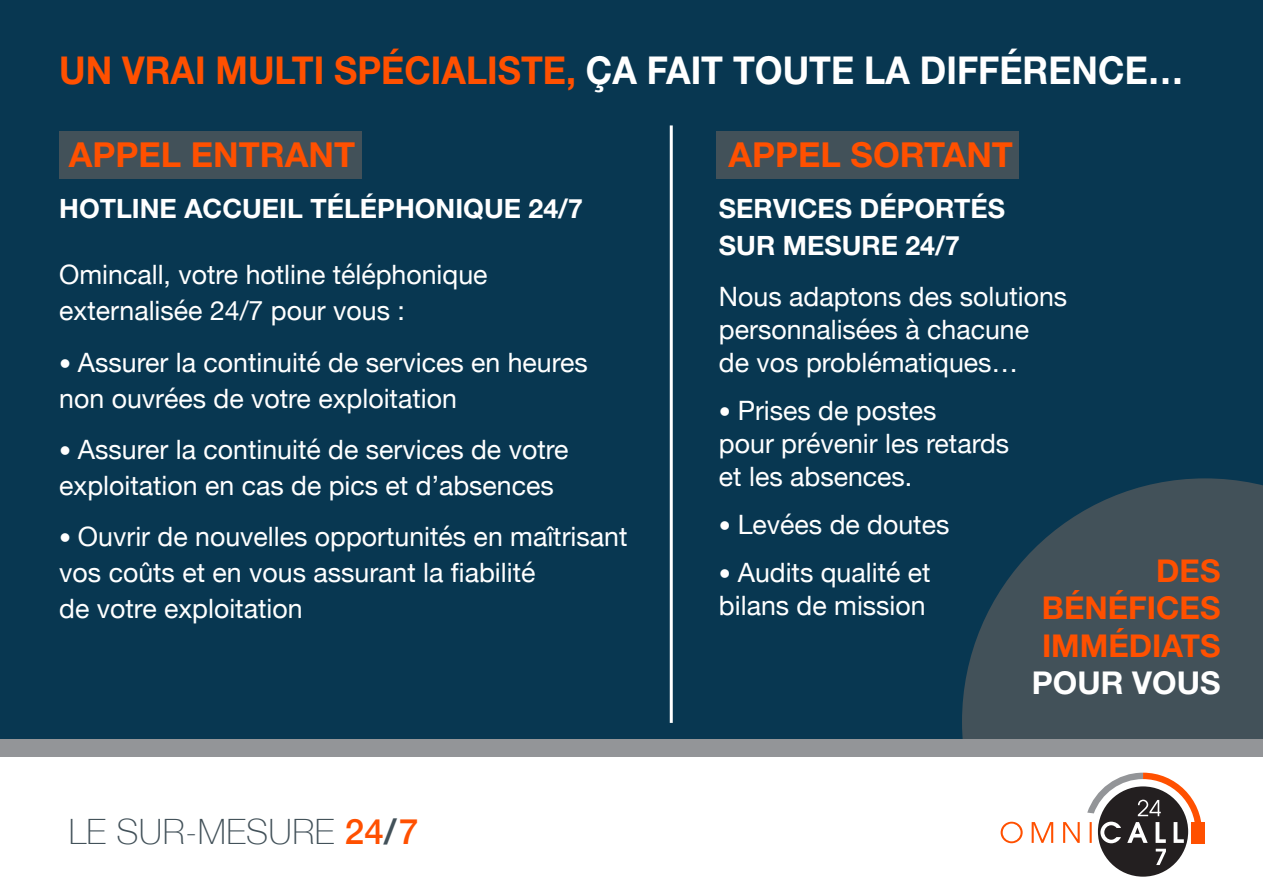
<style>
.page{position:relative;width:1263px;height:893px;background:#fff}
.page>*{position:absolute;margin:0;border:0;box-sizing:border-box;transform-origin:0 0}
.t1{font:700 38.4px "Helvetica Neue";color:#fff;scale:.93 1}
.t2{font:100 34.95px "Helvetica Neue";letter-spacing:.01em;color:#425159}
.t3{font:700 34.5px "Helvetica Neue";color:#ff5000}
.t4{font:700 31.5px/37.5px "Helvetica Neue";color:#ff5000;text-align:justify}
.t5{font:700 31.5px "Helvetica Neue";color:#fff}
.t6{font:26.7px/36px "Helvetica Neue";color:#fff}
.t7{font:700 26.7px/36px "Helvetica Neue";color:#fff}
.s1{color:#ff5000}
.s2{font-weight:500;font-size:24.15px}
.s3{font-weight:500;color:#ff5000}
.s4{font-weight:500}
</style>
<div class="page">
<div style="left:0;top:0;width:1263px;height:757px;background:#083751"></div>
<svg style="left:962px;top:478px;width:301px;height:262px;fill:#425159"></svg>
<div style="left:0;top:740px;width:1263px;height:17px;background:#939598"></div>
<div style="left:1098px;top:786px;width:90px;height:91px;background:#231f20;border-radius:50%"></div>
<div style="left:1192px;top:822px;width:13px;height:21px;background:#ff5000"></div>
<svg style="left:1156px;top:849px;width:10px;height:16px"></svg>
<svg style="left:1000px;top:773px;width:202px;height:70px"></svg>
<hr style="left:670px;top:125px;width:3px;height:598px;background:#fff">
<div style="left:59px;top:131px;width:303px;height:48px;background:#425159"></div>
<div style="left:716px;top:131px;width:303px;height:48px;background:#425159"></div>
<h1 class="t1" style="left:59px;top:47px;width:1210px"><span class="s1">UN VRAI MULTI SPÉCIALISTE,</span> ÇA FAIT TOUTE LA DIFFÉRENCE…</h1>
<p class="t3" style="left:69px;top:134px;width:288px">APPEL ENTRANT</p>
<p class="t7" style="left:59px;top:190px;width:525px">HOTLINE ACCUEIL TÉLÉPHONIQUE 24/7</p>
<p class="t6" style="left:59px;top:258px;width:430px">Omincall, votre hotline téléphonique externalisée 24/7 pour vous :</p>
<p class="t6" style="left:59px;top:346px;width:530px"><span class="s2">•</span> Assurer la continuité de services en heures non ouvrées de votre exploitation</p>
<p class="t6" style="left:59px;top:433px;width:511px"><span class="s2">•</span> Assurer la continuité de services de votre exploitation en cas de pics et d’absences</p>
<p class="t6" style="left:59px;top:520px;width:570px"><span class="s2">•</span> Ouvrir de nouvelles opportunités en maîtrisant vos coûts et en vous assurant la fiabilité<br>de votre exploitation</p>
<h2 class="t2" style="left:69px;top:804px;width:351px">LE SUR-MESURE <span class="s3">24</span><span class="s4">/</span><span class="s3">7</span></h2>
<p class="t3" style="left:728px;top:134px;width:286px">APPEL SORTANT</p>
<p class="t7" style="left:719px;top:190px;width:288px">SERVICES DÉPORTÉS<br>SUR MESURE 24/7</p>
<p class="t6" style="left:719px;top:281px;width:350px;line-height:33px">Nous adaptons des solutions personnalisées à chacune<br>de vos problématiques…</p>
<p class="t6" style="left:719px;top:395px;width:292px;line-height:33px"><span class="s2">•</span> Prises de postes<br>pour prévenir les retards et les absences.</p>
<p class="t6" style="left:719px;top:508px;width:232px"><span class="s2">•</span> Levées de doutes</p>
<p class="t6" style="left:719px;top:558px;width:213px;line-height:33px"><span class="s2">•</span> Audits qualité et bilans de mission</p>
<p class="t4" style="left:1042px;top:551px;width:180px;text-indent:114px">DES BÉNÉFICES IMMÉDIATS</p>
<p class="t5" style="left:1032px;top:663px;width:190px">POUR VOUS</p>
</div>
